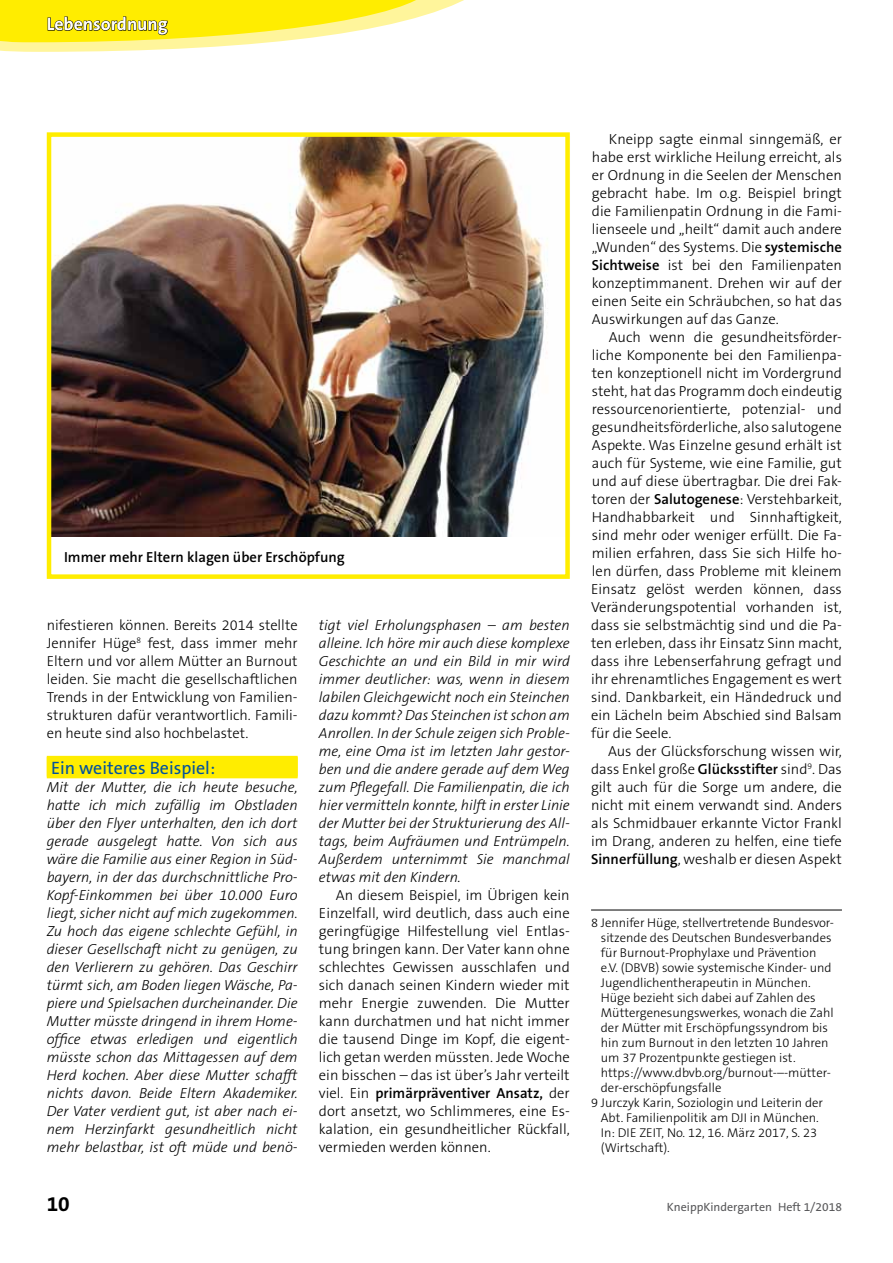
<style>
.page{position:relative;width:893px;height:1263px;background:#fff}
.page>*{position:absolute;margin:0;border:0;box-sizing:border-box;transform-origin:0 0}
.t1{font:700 21px "The Sans B7";color:#000}
.t2{font:18px "The Sans B5 Plain";color:#00519e}
.t3{font:700 18px "The Sans B7";color:#fff}
.t4{font:300 14.7px/18px "The Sans B3";color:#000;text-align:justify}
.t5{font:italic 300 14.7px/18px "The Sans B3";color:#000;text-align:justify}
.t6{font:600 14.7px "The Sans B6";color:#000}
.t7{font:300 12.75px "The Sans B3";color:#000}
.t8{font:12px "The Sans B5 Plain";color:#58585a}
.s1{font-family:"The Sans B3";font-weight:300}
.s2{font-family:"The Sans B6";font-weight:600}
</style>
<div class="page">
<svg style="left:0;top:0;width:464px;height:52px"></svg>
<div style="left:47px;top:756px;width:251px;height:22px;background:#ffed00"></div>
<hr style="left:591px;top:910px;width:251px;height:1px;background:#000">
<img style="left:52px;top:137px;width:496px;height:400px">
<div style="left:47px;top:132px;width:523px;height:447px;border:4px solid #ffed00"></div>
<p class="t3" style="left:47px;top:14px;width:122px">Lebensordnung</p>
<p class="t6" style="left:64px;top:549px;width:282px">I mmer mehr Eltern klagen über Erschöpfung</p>
<p class="t4" style="left:47px;top:616px;width:252px">nifestieren können. Bereits 2014 stellte Jennifer Hüge<sup>8</sup> fest, dass immer mehr Eltern und vor allem Mütter an Burnout leiden. Sie macht die gesellschaftlichen Trends in der Entwicklung von Familien&shy;strukturen dafür verantwortlich. Famili&shy;en heute sind also hochbelastet.</p>
<p class="t2" style="left:51px;top:758px;width:166px">Ein weiteres Beispiel:</p>
<p class="t5" style="left:47px;top:778px;width:252px">Mit der Mutter, die ich heute besuche, hatte ich mich zufällig im Obstladen über den Flyer unterhalten, den ich dort gerade ausgelegt hatte. Von sich aus wäre die Familie aus einer Region in Süd&shy;bayern, in der das durchschnittliche Pro-Kopf-Einkommen bei über 10.000 Euro liegt, sicher nicht auf mich zugekommen.<br>Zu hoch das eigene schlechte Gefühl, in dieser Gesellschaft nicht zu genügen, zu den Verlierern zu gehören. Das Geschirr türmt sich, am Boden liegen Wäsche, Pa&shy;piere und Spielsachen durcheinander. Die Mutter müsste dringend in ihrem Home&shy;office etwas erledigen und eigentlich müsste schon das Mittagessen auf dem Herd kochen. Aber diese Mutter schafft nichts davon. Beide Eltern Akademiker.<br>Der Vater verdient gut, ist aber nach ei&shy;nem Herzinfarkt gesundheitlich nicht mehr belastbar, ist oft müde und benö-</p>
<p class="t5" style="left:319px;top:617px;width:252px">tigt viel Erholungsphasen – am besten alleine. Ich höre mir auch diese komplexe Geschichte an und ein Bild in mir wird immer deutlicher: was, wenn in diesem labilen Gleichgewicht noch ein Steinchen dazu kommt? Das Steinchen ist schon am Anrollen. In der Schule zeigen sich Proble&shy;me, eine Oma ist im letzten Jahr gestor&shy;ben und die andere gerade auf dem Weg zum Pflegefall. Die Familienpatin, die ich hier vermitteln konnte, hilft in erster Linie der Mutter bei der Strukturierung des All&shy;tags, beim Aufräumen und Entrümpeln.<br>Außerdem unternimmt Sie manchmal etwas mit den Kindern.</p>
<p class="t4" style="left:319px;top:887px;width:252px;text-indent:17px">An diesem Beispiel, im Übrigen kein Einzelfall, wird deutlich, dass auch eine geringfügige Hilfestellung viel Entlas&shy;tung bringen kann. Der Vater kann ohne schlechtes Gewissen ausschlafen und sich danach seinen Kindern wieder mit mehr Energie zuwenden. Die Mutter kann durchatmen und hat nicht immer die tausend Dinge im Kopf, die eigent&shy;lich getan werden müssten. Jede Woche ein bisschen – das ist über’s Jahr verteilt</p>
<p class="t6" style="left:319px;top:1085px;width:252px"><span class="s1">viel. Ein</span> primärpräventiver Ansatz, <span class="s1">der</span></p>
<p class="t4" style="left:319px;top:1103px;width:252px">dort ansetzt, wo Schlimmeres, eine Es&shy;kalation, ein gesundheitlicher Rückfall, vermieden werden können.</p>
<p class="t4" style="left:592px;top:131px;width:252px;text-indent:17px">Kneipp sagte einmal sinngemäß, er habe erst wirkliche Heilung erreicht, als er Ordnung in die Seelen der Menschen gebracht habe. Im o.g. Beispiel bringt die Familienpatin Ordnung in die Fami&shy;lienseele und „heilt“ damit auch andere „Wunden“ des Systems. Die <span class="s2">systemische Sichtweise</span> ist bei den Familienpaten konzeptimmanent. Drehen wir auf der einen Seite ein Schräubchen, so hat das Auswirkungen auf das Ganze.</p>
<p class="t4" style="left:591px;top:329px;width:252px;text-indent:18px">Auch wenn die gesundheitsförder&shy;liche Komponente bei den Familienpa&shy;ten konzeptionell nicht im Vordergrund steht, hat das Programm doch eindeutig ressourcenorientierte, potenzial- und gesundheitsförderliche, also salutogene Aspekte. Was Einzelne gesund erhält ist auch für Systeme, wie eine Familie, gut und auf diese übertragbar. Die drei Fak&shy;toren der <span class="s2">Salutogenese</span>: Verstehbarkeit, Handhabbarkeit und Sinnhaftigkeit, sind mehr oder weniger erfüllt. Die Fa&shy;milien erfahren, dass Sie sich Hilfe ho&shy;len dürfen, dass Probleme mit kleinem Einsatz gelöst werden können, dass Veränderungspotential vorhanden ist, dass sie selbstmächtig sind und die Pa&shy;ten erleben, dass ihr Einsatz Sinn macht, dass ihre Lebenserfahrung gefragt und ihr ehrenamtliches Engagement es wert sind. Dankbarkeit, ein Händedruck und ein Lächeln beim Abschied sind Balsam für die Seele.</p>
<p class="t4" style="left:591px;top:743px;width:252px;text-indent:17px">Aus der Glücksforschung wissen wir, dass Enkel große <span class="s2">Glücksstifter</span> sind<sup>9</sup>. Das gilt auch für die Sorge um andere, die nicht mit einem verwandt sind. Anders als Schmidbauer erkannte Victor Frankl im Drang, anderen zu helfen, eine tiefe <span class="s2">Sinnerfüllung</span>, weshalb er diesen Aspekt</p>
<p class="t7" style="left:591px;top:916px;width:245px">8 Jennifer Hüge, stellvertretende Bundesvor-</p>
<p class="t7" style="left:601px;top:931px;width:232px">sitzende des Deutschen Bundesverbandes</p>
<p class="t7" style="left:601px;top:946px;width:217px">für Burnout-Prophylaxe und Prävention</p>
<p class="t7" style="left:601px;top:961px;width:232px">e.V. (DBVB) sowie systemische Kinder- und</p>
<p class="t7" style="left:601px;top:976px;width:211px">Jugendlichentherapeutin in München.</p>
<p class="t7" style="left:601px;top:991px;width:216px">Hüge bezieht sich dabei auf Zahlen des</p>
<p class="t7" style="left:601px;top:1006px;width:234px">Müttergenesungswerkes, wonach die Zahl</p>
<p class="t7" style="left:601px;top:1021px;width:229px">der Mütter mit Erschöpfungssyndrom bis</p>
<p class="t7" style="left:601px;top:1036px;width:229px">hin zum Burnout in den letzten 10 Jahren</p>
<p class="t7" style="left:601px;top:1051px;width:196px">um 37 Prozentpunkte gestiegen ist.</p>
<p class="t7" style="left:601px;top:1066px;width:232px">https://www.dbvb.org/burnout-–-mütter-</p>
<p class="t7" style="left:601px;top:1081px;width:122px">der-erschöpfungsfalle</p>
<p class="t7" style="left:591px;top:1096px;width:234px">9 Jurczyk Karin, Soziologin und Leiterin der</p>
<p class="t7" style="left:601px;top:1111px;width:220px">Abt. Familienpolitik am DJI in München.</p>
<p class="t7" style="left:601px;top:1126px;width:218px">In: DIE ZEIT, No. 12, 16. März 2017, S. 23</p>
<p class="t7" style="left:601px;top:1141px;width:71px">(Wirtschaft).</p>
<h1 class="t1" style="left:47px;top:1192px;width:25px">10</h1>
<p class="t8" style="left:667px;top:1200px;width:177px">KneippKindergarten Heft 1/2018</p>
</div>
